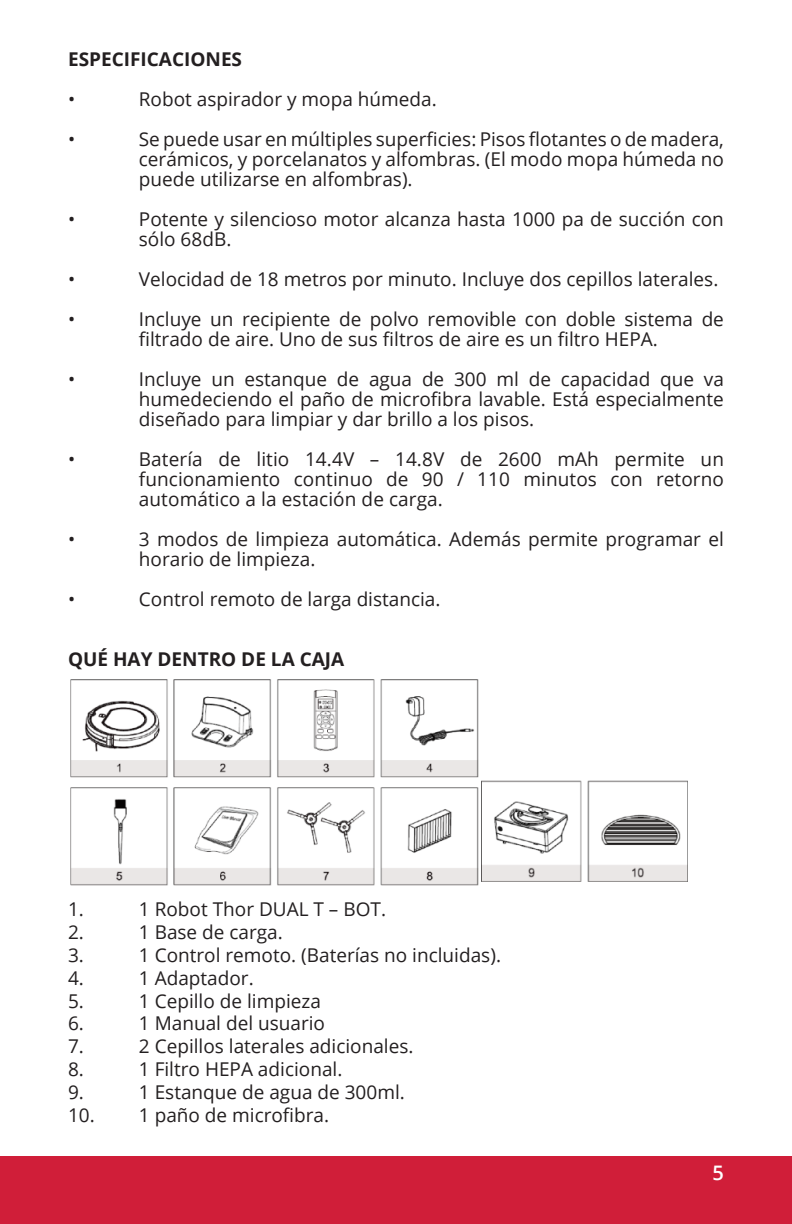
<style>
.page{position:relative;width:792px;height:1224px;background:#fff}
.page>*{position:absolute;margin:0;border:0;box-sizing:border-box;transform-origin:0 0}
.t1{font:600 20px "Open Sans";color:#fff}
.t2{font:19px/20px "Open Sans";color:#231f20;text-align:justify}
.t3{font:700 19px "Open Sans";color:#231f20}
</style>
<div class="page">
<div style="left:0;top:1156px;width:792px;height:68px;background:#d01e39"></div>
<img style="left:70px;top:679px;width:409px;height:206px">
<img style="left:482px;top:780px;width:205px;height:102px">
<p class="t3" style="left:68px;top:45px;width:176px">ESPECIFICACIONES</p>
<p class="t2" style="left:68px;top:88px;width:9px">•</p>
<p class="t2" style="left:139px;top:88px;width:299px">Robot aspirador y mopa húmeda.</p>
<p class="t2" style="left:68px;top:128px;width:9px">•</p>
<p class="t2" style="left:139px;top:128px;width:587px">Se puede usar en múltiples superficies: Pisos flotantes o de madera, cerámicos, y porcelanatos y alfombras. (El modo mopa húmeda no puede utilizarse en alfombras).</p>
<p class="t2" style="left:68px;top:208px;width:9px">•</p>
<p class="t2" style="left:139px;top:208px;width:587px">Potente y silencioso motor alcanza hasta 1000 pa de succión con sólo 68dB.</p>
<p class="t2" style="left:68px;top:268px;width:9px">•</p>
<p class="t2" style="left:139px;top:268px;width:581px">Velocidad de 18 metros por minuto. Incluye dos cepillos laterales.</p>
<p class="t2" style="left:68px;top:308px;width:9px">•</p>
<p class="t2" style="left:139px;top:308px;width:587px">Incluye un recipiente de polvo removible con doble sistema de filtrado de aire. Uno de sus filtros de aire es un filtro HEPA.</p>
<p class="t2" style="left:68px;top:368px;width:9px">•</p>
<p class="t2" style="left:139px;top:368px;width:587px">Incluye un estanque de agua de 300 ml de capacidad que va humedeciendo el paño de microfibra lavable. Está especialmente diseñado para limpiar y dar brillo a los pisos.</p>
<p class="t2" style="left:68px;top:448px;width:9px">•</p>
<p class="t2" style="left:139px;top:448px;width:587px">Batería de litio 14.4V – 14.8V de 2600 mAh permite un funcionamiento continuo de 90 / 110 minutos con retorno automático a la estación de carga.</p>
<p class="t2" style="left:68px;top:528px;width:9px">•</p>
<p class="t2" style="left:139px;top:528px;width:587px">3 modos de limpieza automática. Además permite programar el horario de limpieza.</p>
<p class="t2" style="left:68px;top:588px;width:9px">•</p>
<p class="t2" style="left:139px;top:588px;width:303px">Control remoto de larga distancia.</p>
<p class="t3" style="left:68px;top:645px;width:278px">QUÉ HAY DENTRO DE LA CAJA</p>
<p class="t2" style="left:68px;top:899px;width:17px">1.</p>
<p class="t2" style="left:139px;top:899px;width:249px">1 Robot Thor DUAL T – BOT.</p>
<p class="t2" style="left:68px;top:922px;width:17px">2.</p>
<p class="t2" style="left:139px;top:922px;width:145px">1 Base de carga.</p>
<p class="t2" style="left:68px;top:945px;width:17px">3.</p>
<p class="t2" style="left:139px;top:945px;width:364px">1 Control remoto. (Baterías no incluidas).</p>
<p class="t2" style="left:68px;top:967px;width:17px">4.</p>
<p class="t2" style="left:139px;top:967px;width:116px">1 Adaptador.</p>
<p class="t2" style="left:68px;top:990px;width:17px">5.</p>
<p class="t2" style="left:139px;top:990px;width:184px">1 Cepillo de limpieza</p>
<p class="t2" style="left:68px;top:1013px;width:17px">6.</p>
<p class="t2" style="left:139px;top:1013px;width:188px">1 Manual del usuario</p>
<p class="t2" style="left:68px;top:1036px;width:17px">7.</p>
<p class="t2" style="left:139px;top:1036px;width:276px">2 Cepillos laterales adicionales.</p>
<p class="t2" style="left:68px;top:1059px;width:17px">8.</p>
<p class="t2" style="left:139px;top:1059px;width:205px">1 Filtro HEPA adicional.</p>
<p class="t2" style="left:68px;top:1081px;width:17px">9.</p>
<p class="t2" style="left:139px;top:1081px;width:268px">1 Estanque de agua de 300ml.</p>
<p class="t2" style="left:68px;top:1104px;width:263px">10. 1 paño de microfibra.</p>
<p class="t1" style="left:713px;top:1160px;width:13px">5</p>
</div>
